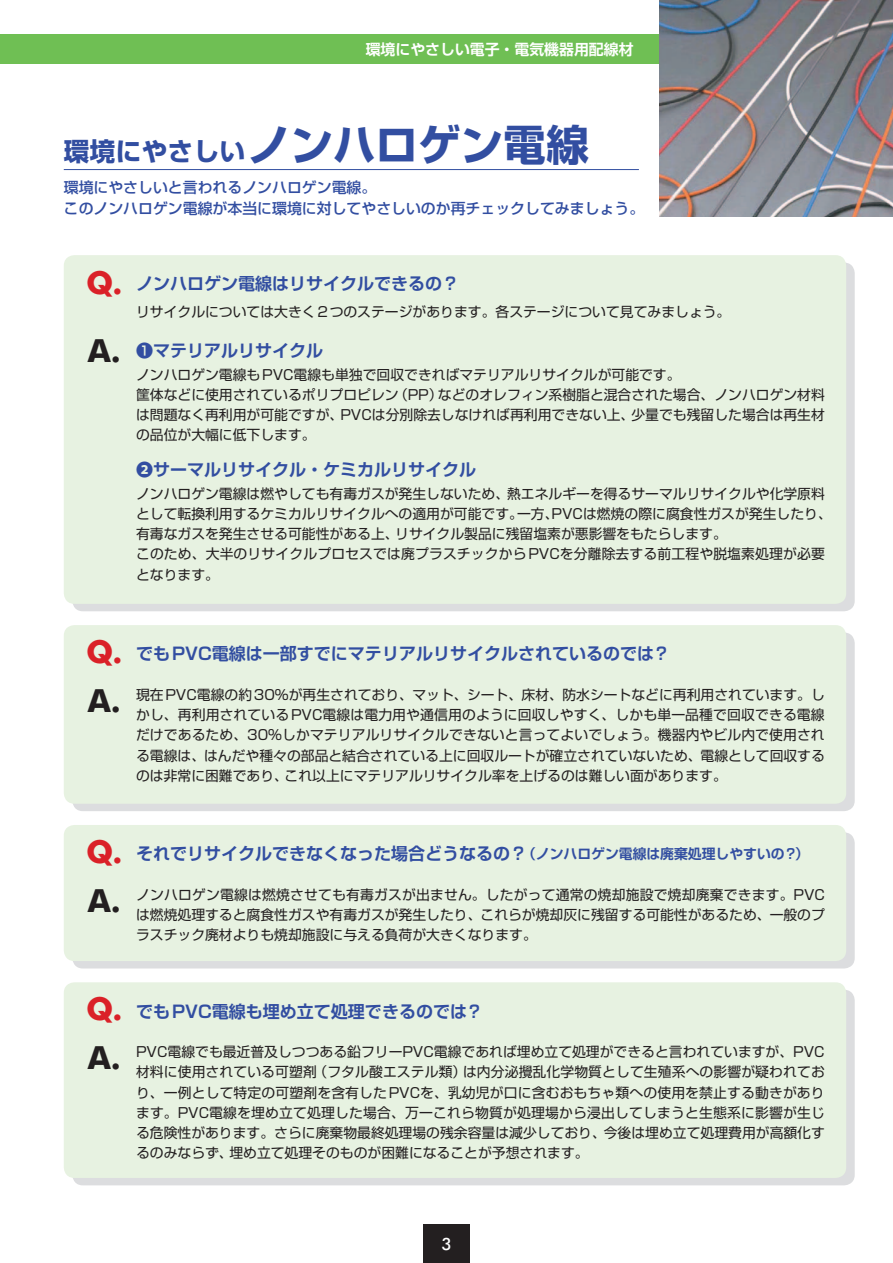
<style>
.page{position:relative;width:893px;height:1263px;background:#fff}
.page>*{position:absolute;margin:0;border:0;box-sizing:border-box;transform-origin:0 0}
.t1{font:700 42.45px "Shin Go Pro";color:#324ea1}
.t2{font:700 31.95px "Futura BT";color:#da2128}
.t3{font:700 31.95px "Futura BT";color:#231f20}
.t4{font:700 16.95px "Shin Go Pro De";color:#324ea1}
.t5{font:500 16.95px "Futura BT";color:#fff}
.t6{font:500 14.85px/21.3px "Shin Go Pro";color:#324ea1}
.t7{font:700 14.85px "Shin Go Pro De";color:#fff}
.t8{font:13.8px/20.2px "Shin Go Pro";color:#231f20;text-align:justify}
.s1{font-size:25.5px}
.s2{font-family:"Koz Go Pro"}
.s3{font-size:13.8px}
</style>
<div class="page">
<div style="left:423px;top:1225px;width:47px;height:38px;background:#231f20"></div>
<div style="left:0;top:34px;width:893px;height:30px;background:#6fbf54"></div>
<div style="left:72px;top:263px;width:783px;height:348px;background:#dcdddf;border-radius:11px"></div>
<div style="left:72px;top:632px;width:783px;height:179px;background:#dcdddf;border-radius:11px"></div>
<div style="left:72px;top:990px;width:783px;height:195px;background:#dcdddf;border-radius:11px"></div>
<div style="left:72px;top:832px;width:783px;height:136px;background:#dcdddf;border-radius:11px"></div>
<img style="left:659px;top:0;width:234px;height:217px">
<div style="left:64px;top:255px;width:782px;height:349px;background:#e7f2e1;border-radius:11px"></div>
<div style="left:64px;top:625px;width:782px;height:179px;background:#e7f2e1;border-radius:11px"></div>
<div style="left:64px;top:982px;width:782px;height:196px;background:#e7f2e1;border-radius:11px"></div>
<div style="left:64px;top:825px;width:782px;height:136px;background:#e7f2e1;border-radius:11px"></div>
<hr style="left:64px;top:169px;width:575px;height:1px;background:#324ea1">
<p class="t7" style="left:366px;top:37px;width:269px">環境にやさしい電子・電気機器用配線材</p>
<h1 class="t1" style="left:64px;top:111px;width:527px"><span class="s1">環境にやさしい</span>ノンハロゲン電線</h1>
<p class="t6" style="left:64px;top:175px;width:582px">環境にやさしいと言われるノンハロゲン電線。<br>このノンハロゲン電線が本当に環境に対してやさしいのか再チェックしてみましょう。</p>
<h2 class="t2" style="left:86px;top:263px;width:38px">Q.</h2>
<h2 class="t3" style="left:88px;top:331px;width:34px">A.</h2>
<p class="t4" style="left:136px;top:270px;width:325px">ノンハロゲン電線はリサイクルできるの？</p>
<p class="t8" style="left:136px;top:300px;width:596px">リサイクルについては大きく2つのステージがあります。各ステージについて見てみましょう。</p>
<p class="t4" style="left:136px;top:337px;width:189px">❶マテリアルリサイクル</p>
<p class="t8" style="left:136px;top:363px;width:690px;text-align:left">ノンハロゲン電線もPVC電線も単独で回収できればマテリアルリサイクルが可能です。<br>筐体などに使用されているポリプロピレン（PP）などのオレフィン系樹脂と混合された場合、ノンハロゲン材料は問題なく再利用が可能ですが、PVCは分別除去しなければ再利用できない上、少量でも残留した場合は再生材の品位が大幅に低下します。</p>
<p class="t4" style="left:136px;top:456px;width:342px"><span class="s2">❷</span>サーマルリサイクル・ケミカルリサイクル</p>
<p class="t8" style="left:136px;top:482px;width:697px;text-align:left">ノンハロゲン電線は燃やしても有毒ガスが発生しないため、熱エネルギーを得るサーマルリサイクルや化学原料として転換利用するケミカルリサイクルへの適用が可能です。一方、PVCは燃焼の際に腐食性ガスが発生したり、有毒なガスを発生させる可能性がある上、リサイクル製品に残留塩素が悪影響をもたらします。<br>このため、大半のリサイクルプロセスでは廃プラスチックからPVCを分離除去する前工程や脱塩素処理が必要となります。</p>
<h2 class="t2" style="left:86px;top:632px;width:38px">Q.</h2>
<h2 class="t3" style="left:88px;top:681px;width:34px">A.</h2>
<p class="t4" style="left:136px;top:640px;width:532px">でもPVC電線は一部すでにマテリアルリサイクルされているのでは?</p>
<p class="t8" style="left:136px;top:683px;width:690px">現在PVC電線の約30％が再生されており、マット、シート、床材、防水シートなどに再利用されています。しかし、再利用されているPVC電線は電力用や通信用のように回収しやすく、しかも単一品種で回収できる電線だけであるため、30％しかマテリアルリサイクルできないと言ってよいでしょう。機器内やビル内で使用される電線は、はんだや種々の部品と結合されている上に回収ルートが確立されていないため、電線として回収するのは非常に困難であり、これ以上にマテリアルリサイクル率を上げるのは難しい面があります。</p>
<h2 class="t2" style="left:86px;top:832px;width:38px">Q.</h2>
<h2 class="t3" style="left:88px;top:881px;width:34px">A.</h2>
<p class="t4" style="left:136px;top:840px;width:674px">それでリサイクルできなくなった場合どうなるの？<span class="s3">（ノンハロゲン電線は廃棄処理しやすいの?）</span></p>
<p class="t8" style="left:136px;top:883px;width:690px">ノンハロゲン電線は燃焼させても有毒ガスが出ません。したがって通常の焼却施設で焼却廃棄できます。PVCは燃焼処理すると腐食性ガスや有毒ガスが発生したり、これらが焼却灰に残留する可能性があるため、一般のプラスチック廃材よりも焼却施設に与える負荷が大きくなります。</p>
<h2 class="t2" style="left:86px;top:989px;width:38px">Q.</h2>
<h2 class="t3" style="left:88px;top:1038px;width:34px">A.</h2>
<p class="t4" style="left:136px;top:997px;width:345px">でもPVC電線も埋め立て処理できるのでは?</p>
<p class="t8" style="left:136px;top:1040px;width:690px">PVC電線でも最近普及しつつある鉛フリーPVC電線であれば埋め立て処理ができると言われていますが、PVC材料に使用されている可塑剤（フタル酸エステル類）は内分泌攪乱化学物質として生殖系への影響が疑われており、一例として特定の可塑剤を含有したPVCを、乳幼児が口に含むおもちゃ類への使用を禁止する動きがあります。PVC電線を埋め立て処理した場合、万一これら物質が処理場から浸出してしまうと生態系に影響が生じる危険性があります。さらに廃棄物最終処理場の残余容量は減少しており、今後は埋め立て処理費用が高額化するのみならず、埋め立て処理そのものが困難になることが予想されます。</p>
<p class="t5" style="left:441px;top:1233px;width:12px">3</p>
</div>
